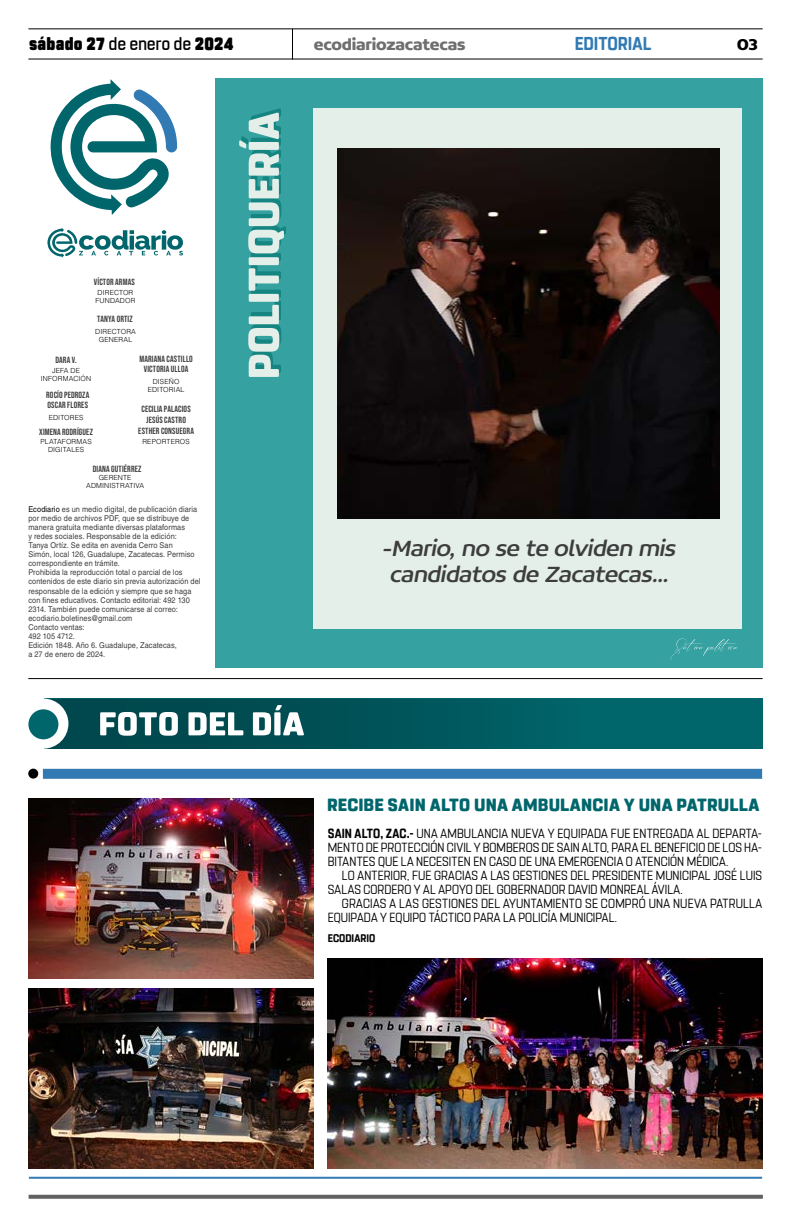
<style>
.page{position:relative;width:791px;height:1225px;background:#fff}
.page>*{position:absolute;margin:0;border:0;box-sizing:border-box;transform-origin:0 0}
.t1{font:italic 24px/26px "Concord";color:#3d3d3d}
.t2{font:700 18.6px "Rohn Rounded";color:#327ab3;scale:.91 1}
.t3{font:800 17.6px "Rohn Rounded";letter-spacing:.005em;color:#00666c}
.t4{font:900 17.6px "Rohn Rounded";letter-spacing:.02em;color:#000;scale:.91 1}
.t5{font:700 16.9px "Concord";letter-spacing:-.01em;color:#706f6f}
.t6{font:700 16.9px "Concord";color:#000}
.t7{font:13.2px/14px "Rohn Rounded";letter-spacing:.01em;color:#000;scale:.89 1}
.t8{font:700 11px "Rohn Rounded";letter-spacing:.005em;color:#000;scale:.91 1}
.t9{font:9px/11.2px "Bebas Neue";letter-spacing:.015em;color:#3d3d3d;text-align:center}
.t10{font:8px/9px "Helvetica LT Std";letter-spacing:.015em;color:#3d3d3d;scale:.92 1}
.t11{font:300 7px/8px "Helvetica LT Std";letter-spacing:.02em;color:#000;text-align:center}
.s1{font-weight:500}
.s2{color:#000}
.s3{font-weight:700}
</style>
<div class="page">
<div style="left:44px;top:698px;width:719px;height:50px;background:#00666c"></div>
<svg style="left:29px;top:1194px;width:734px;height:4px;background:#7f7f7f"></svg>
<hr style="left:28px;top:28px;width:735px;height:1px;background:#000">
<hr style="left:28px;top:59px;width:735px;height:1px;background:#000">
<hr style="left:292px;top:29px;width:1px;height:31px;background:#000">
<div style="left:215px;top:78px;width:548px;height:589px;background:#36a1a1"></div>
<div style="left:314px;top:108px;width:428px;height:520px;background:#e4efe9"></div>
<hr style="left:28px;top:678px;width:735px;height:1px;background:#000">
<svg style="left:670px;top:638px;width:67px;height:22px"></svg>
<svg style="left:239px;top:108px;width:47px;height:269px"></svg>
<div style="left:43px;top:769px;width:719px;height:10px;background:#327ab3"></div>
<div style="left:28px;top:768px;width:10px;height:10px;background:#000;border-radius:50%"></div>
<svg style="left:44px;top:698px;width:538px;height:51px"></svg>
<div style="left:18px;top:698px;width:50px;height:50px;background:#fff;border-radius:50%"></div>
<div style="left:28px;top:709px;width:30px;height:30px;background:#00666c;border-radius:50%"></div>
<svg style="left:47px;top:228px;width:136px;height:30px"></svg>
<svg style="left:50px;top:79px;width:127px;height:136px"></svg>
<img style="left:338px;top:148px;width:382px;height:370px">
<hr style="left:29px;top:1176px;width:733px;height:2px;background:#327ab3">
<img style="left:328px;top:958px;width:435px;height:210px">
<img style="left:28px;top:798px;width:286px;height:180px">
<img style="left:28px;top:988px;width:286px;height:180px">
<h3 class="t4" style="left:29px;top:33px;width:226px">sábado 27 <span class="s1">de enero de</span> 2024</h3>
<h3 class="t5" style="left:314px;top:34px;width:153px">ecodiariozacatecas</h3>
<h2 class="t2" style="left:575px;top:32px;width:86px">EDITORIAL</h2>
<h3 class="t6" style="left:737px;top:34px;width:23px">03</h3>
<p class="t9" style="left:55px;top:354px;width:23px">DARA V.</p>
<p class="t9" style="left:94px;top:276px;width:42px">VÍCTOR ARMAS</p>
<p class="t9" style="left:97px;top:313px;width:37px">TANYA ORTIZ</p>
<p class="t11" style="left:95px;top:327px;width:42px">DIRECTORA<br>GENERAL</p>
<p class="t11" style="left:95px;top:288px;width:41px">DIRECTOR<br>FUNDADOR</p>
<p class="t9" style="left:139px;top:353px;width:55px">MARIANA CASTILLO</p>
<p class="t11" style="left:41px;top:367px;width:52px">JEFA DE<br>INFORMACIÓN</p>
<p class="t9" style="left:46px;top:390px;width:45px;line-height:10px;text-align:left">ROCÍO PEDROZA<br>OSCAR FLORES</p>
<p class="t11" style="left:49px;top:414px;width:36px">EDITORES</p>
<p class="t9" style="left:39px;top:426px;width:55px">XIMENA RODRÍGUEZ</p>
<p class="t11" style="left:40px;top:437px;width:53px">PLATAFORMAS<br>DIGITALES</p>
<p class="t9" style="left:144px;top:363px;width:46px">VICTORIA ULLOA</p>
<p class="t11" style="left:148px;top:377px;width:38px">DISEÑO<br>EDITORIAL</p>
<p class="t9" style="left:138px;top:403px;width:57px">CECILIA PALACIOS<br>JESÚS CASTRO<br>ESTHER CONSUEGRA</p>
<p class="t11" style="left:142px;top:437px;width:49px">REPORTEROS</p>
<p class="t9" style="left:93px;top:463px;width:50px">DIANA GUTIÉRREZ</p>
<p class="t11" style="left:86px;top:473px;width:59px">GERENTE<br>ADMINISTRATIVA</p>
<p class="t10" style="left:28px;top:505px;width:189px"><span class="s2">Ecodiario</span> es un medio digital, de publicación diaria por medio de archivos PDF, que se distribuye de manera gratuita mediante diversas plataformas<br>y redes sociales. Responsable de la edición:<br>Tanya Ortíz. Se edita en avenida Cerro San<br>Simón, local 126, Guadalupe, Zacatecas. Permiso correspondiente en trámite.<br>Prohibida la reproducción total o parcial de los contenidos de este diario sin previa autorización del responsable de la edición y siempre que se haga con fines educativos. Contacto editorial: 492 130<br>2314. También puede comunicarse al correo: ecodiario.boletines@gmail.com<br>Contacto ventas:<br>492 105 4712.<br>Edición 1848. Año 6. Guadalupe, Zacatecas,<br>a 27 de enero de 2024.</p>
<h1 class="t1" style="left:382px;top:535px;width:299px">-Mario,no se te olviden mis candidatos de Zacatecas...</h1>
<h3 class="t3" style="left:327px;top:795px;width:434px">RECIBE SAIN ALTO UNA AMBULANCIA Y UNA PATRULLA</h3>
<h3 class="t7" style="left:328px;top:826px;width:489px;text-align:justify"><span class="s3">SAIN ALTO, ZAC.-</span> UNA AMBULANCIA NUEVA Y EQUIPADA FUE ENTREGADA AL DEPARTA-MENTO DE PROTECCIÓN CIVIL Y BOMBEROS DE SAIN ALTO, PARA EL BENEFICIO DE LOS HA-BITANTES QUE LA NECESITEN EN CASO DE UNA EMERGENCIA O ATENCIÓN MÉDICA.</h3>
<h3 class="t7" style="left:328px;top:868px;width:489px;text-indent:14px">LO ANTERIOR, FUE GRACIAS A LAS GESTIONES DEL PRESIDENTE MUNICIPAL JOSÉ LUIS<br>SALAS CORDERO Y AL APOYO DEL GOBERNADOR DAVID MONREAL ÁVILA.</h3>
<h3 class="t7" style="left:328px;top:896px;width:490px;text-indent:14px">GRACIAS A LAS GESTIONES DEL AYUNTAMIENTO SE COMPRÓ UNA NUEVA PATRULLA<br>EQUIPADA Y EQUIPO TÁCTICO PARA LA POLICÍA MUNICIPAL.</h3>
<h3 class="t8" style="left:328px;top:932px;width:54px">ECODIARIO</h3>
</div>
